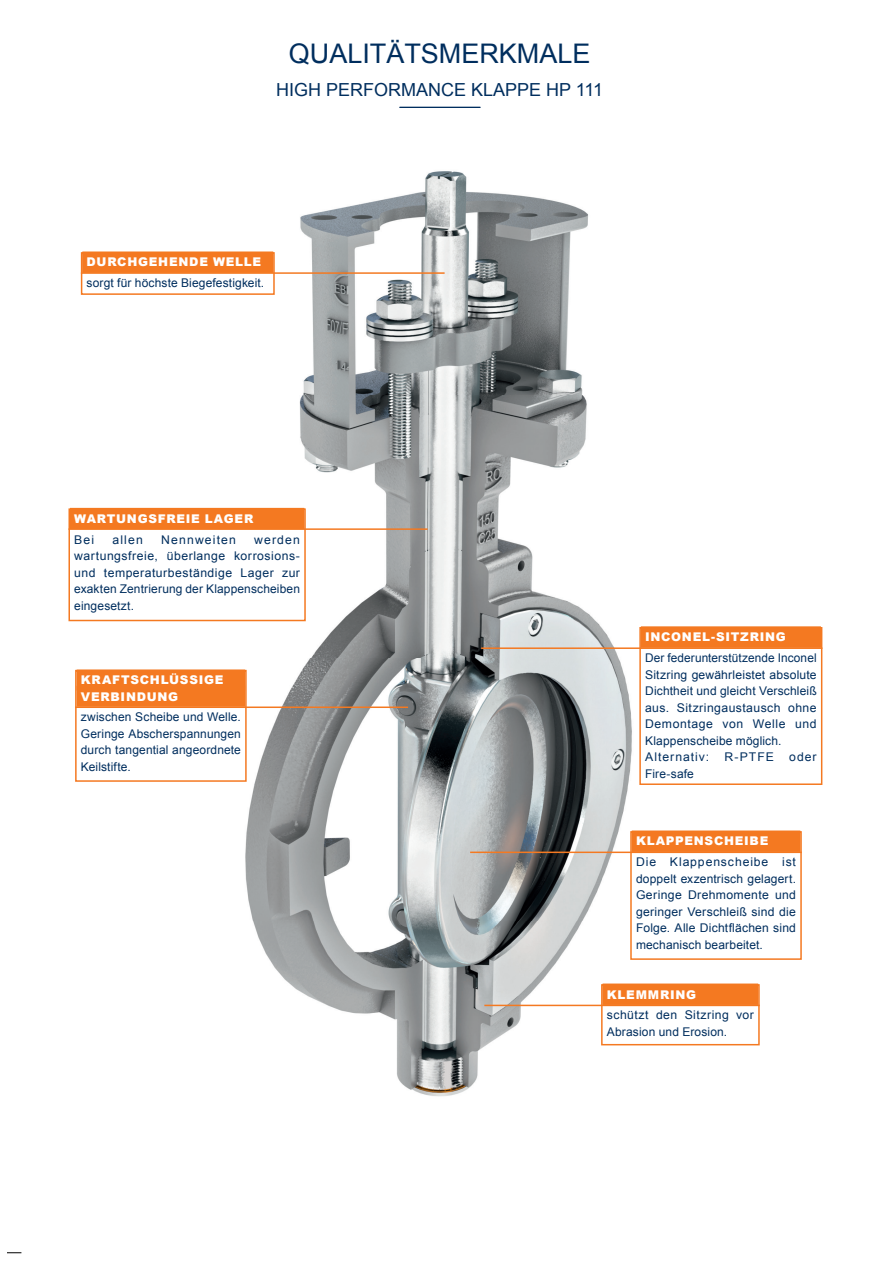
<style>
.page{position:relative;width:893px;height:1263px;background:#fff}
.page>*{position:absolute;margin:0;border:0;box-sizing:border-box;transform-origin:0 0}
.t1{font:27px "Arial";color:#002e5e}
.t2{font:18px "Arial";color:#002e5e}
.t3{font:12px/16.5px "Arial";letter-spacing:.015em;color:#002e5e;text-align:justify}
.t4{font:900 12px/16.5px "Arial";letter-spacing:.06em;color:#fff}
.t5{font:12px "Arial";letter-spacing:.095em;color:#002e5e}
</style>
<div class="page">
<img style="left:226px;top:171px;width:429px;height:926px">
<hr style="left:400px;top:107px;width:80px;height:1px;background:#002e5e">
<div style="left:77px;top:669px;width:168px;height:21px;background:#f47921"></div>
<div style="left:77px;top:686px;width:168px;height:21px;background:#f47921"></div>
<div style="left:75px;top:670px;width:172px;height:112px;border:2px solid #f47921"></div>
<div style="left:82px;top:252px;width:191px;height:21px;background:#f47921"></div>
<div style="left:81px;top:252px;width:194px;height:43px;border:2px solid #f47921"></div>
<div style="left:70px;top:508px;width:234px;height:21px;background:#f47921"></div>
<div style="left:68px;top:508px;width:238px;height:113px;border:2px solid #f47921"></div>
<div style="left:641px;top:626px;width:180px;height:21px;background:#f47921"></div>
<div style="left:639px;top:627px;width:183px;height:158px;border:2px solid #f47921"></div>
<div style="left:632px;top:830px;width:168px;height:21px;background:#f47921"></div>
<div style="left:630px;top:831px;width:172px;height:129px;border:2px solid #f47921"></div>
<div style="left:603px;top:984px;width:155px;height:21px;background:#f47921"></div>
<div style="left:603px;top:983px;width:155px;height:21px;background:#f47921"></div>
<div style="left:601px;top:984px;width:159px;height:61px;border:2px solid #f47921"></div>
<hr style="left:75px;top:706px;width:333px;height:2px;background:#f47921">
<hr style="left:81px;top:272px;width:364px;height:2px;background:#f47921">
<hr style="left:68px;top:528px;width:360px;height:2px;background:#f47921">
<hr style="left:481px;top:647px;width:341px;height:2px;background:#f47921">
<hr style="left:470px;top:851px;width:332px;height:2px;background:#f47921">
<hr style="left:484px;top:1005px;width:276px;height:1px;background:#f47921">
<svg style="left:7px;top:1252px;width:14px;height:2px"></svg>
<h1 class="t1" style="left:289px;top:36px;width:303px">QUALITÄTSMERKMALE</h1>
<h2 class="t2" style="left:276px;top:78px;width:329px">HIGH PERFORMANCE KLAPPE HP 111</h2>
<p class="t4" style="left:87px;top:254px;width:176px">DURCHGEHENDE WELLE</p>
<p class="t3" style="left:87px;top:275px;width:179px">sorgt für höchste Biegefestigkeit.</p>
<p class="t4" style="left:74px;top:510px;width:181px">WARTUNGSFREIE LAGER</p>
<p class="t3" style="left:74px;top:531px;width:22px">Bei</p>
<p class="t3" style="left:112px;top:531px;width:32px">allen</p>
<p class="t5" style="left:161px;top:531px;width:76px">Nennweiten</p>
<p class="t3" style="left:74px;top:531px;width:227px;text-indent:180px">werden wartungsfreie, überlange korrosions&shy;und temperatur beständige Lager zur exakten Zentrierung der Klappenscheiben eingesetzt.</p>
<p class="t4" style="left:81px;top:671px;width:144px">KRAFTSCHLÜSSIGE<br>VERBINDUNG</p>
<p class="t3" style="left:81px;top:709px;width:162px">zwischen Scheibe und Welle.<br>Geringe Abscherspannungen durch tangential angeordnete Keilstifte.</p>
<p class="t4" style="left:645px;top:628px;width:142px">INCONEL-SITZRING</p>
<p class="t3" style="left:645px;top:650px;width:173px;text-align:left">Der federunterstützende Inconel<br>Sitzring gewährleistet absolute<br>Dichtheit und gleicht Verschleiß aus. Sitzringaustausch ohne<br>Demontage von Welle und<br>Klappenscheibe möglich.<br>Alternativ:</p>
<p class="t3" style="left:725px;top:749px;width:51px">R-PTFE</p>
<p class="t3" style="left:789px;top:749px;width:29px">oder</p>
<p class="t3" style="left:645px;top:765px;width:50px">Fire-safe</p>
<p class="t4" style="left:636px;top:832px;width:134px">KLAPPENSCHEIBE</p>
<p class="t3" style="left:636px;top:854px;width:162px">Die Klappenscheibe ist doppelt exzentrisch gelagert.<br>Geringe Drehmomente und geringer Verschleiß sind die Folge. Alle Dichtflächen sind mechanisch bearbeitet.</p>
<p class="t4" style="left:607px;top:985px;width:91px">KLEMMRING</p>
<p class="t3" style="left:607px;top:1007px;width:149px">schützt den Sitzring vor<br>Abrasion und Erosion.</p>
</div>
